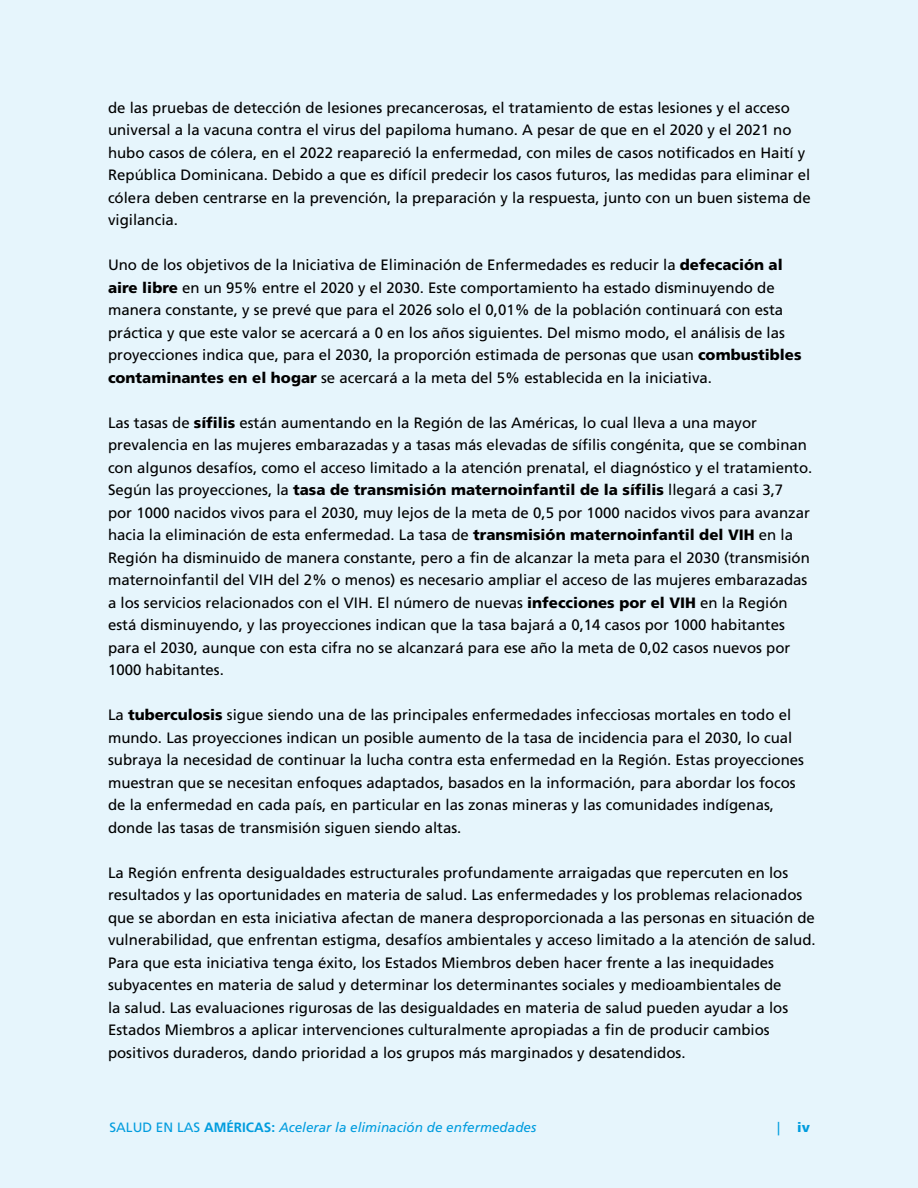
<style>
.page{position:relative;width:918px;height:1188px;background:#e6f5fc}
.page>*{position:absolute;margin:0;border:0;box-sizing:border-box;transform-origin:0 0}
.t1{font:15px/22.5px "Frutiger LT Pro";color:#000}
.t2{font:italic 13.5px "Frutiger LT Pro";color:#009cde}
.t3{font:900 13.5px "Frutiger LT Pro";color:#009cde}
.t4{font:13.5px "Frutiger LT Pro";color:#009cde}
.s1{font-weight:900}
.s2{font-style:normal}
.s3{font-weight:700;font-style:normal}
</style>
<div class="page">
<p class="t1" style="left:108px;top:96px;width:704px">de las pruebas de detección de lesiones precancerosas, el tratamiento de estas lesiones y el acceso universal a la vacuna contra el virus del papiloma humano. A pesar de que en el 2020 y el 2021 no hubo casos de cólera, en el 2022 reapareció la enfermedad, con miles de casos notificados en Haití y República Dominicana. Debido a que es difícil predecir los casos futuros, las medidas para eliminar el cólera deben centrarse en la prevención, la preparación y la respuesta, junto con un buen sistema de vigilancia.</p>
<p class="t1" style="left:108px;top:254px;width:695px">Uno de los objetivos de la Iniciativa de Eliminación de Enfermedades es reducir la <span class="s1">defecación al aire libre</span> en un 95% entre el 2020 y el 2030. Este comportamiento ha estado disminuyendo de manera constante, y se prevé que para el 2026 solo el 0,01% de la población continuará con esta práctica y que este valor se acercará a 0 en los años siguientes. Del mismo modo, el análisis de las proyecciones indica que, para el 2030, la proporción estimada de personas que usan <span class="s1">combustibles contaminantes en el hogar</span> se acercará a la meta del 5% establecida en la iniciativa.</p>
<p class="t1" style="left:108px;top:411px;width:706px">Las tasas de <span class="s1">sífilis</span> están aumentando en la Región de las Américas, lo cual lleva a una mayor prevalencia en las mujeres embarazadas y a tasas más elevadas de sífilis congénita, que se combinan con algunos desafíos, como el acceso limitado a la atención prenatal, el diagnóstico y el tratamiento.<br>Según las proyecciones, la <span class="s1">tasa de transmisión maternoinfantil de la sífilis</span> llegará a casi 3,7<br>por 1000 nacidos vivos para el 2030, muy lejos de la meta de 0,5 por 1000 nacidos vivos para avanzar hacia la eliminación de esta enfermedad. La tasa de <span class="s1">transmisión maternoinfantil del VIH</span> en la Región ha disminuido de manera constante, pero a fin de alcanzar la meta para el 2030 (transmisión maternoinfantil del VIH del 2% o menos) es necesario ampliar el acceso de las mujeres embarazadas a los servicios relacionados con el VIH. El número de nuevas <span class="s1">infecciones por el VIH</span> en la Región está disminuyendo, y las proyecciones indican que la tasa bajará a 0,14 casos por 1000 habitantes para el 2030, aunque con esta cifra no se alcanzará para ese año la meta de 0,02 casos nuevos por 1000 habitantes.</p>
<p class="t1" style="left:108px;top:704px;width:698px">La <span class="s1">tuberculosis</span> sigue siendo una de las principales enfermedades infecciosas mortales en todo el mundo. Las proyecciones indican un posible aumento de la tasa de incidencia para el 2030, lo cual subraya la necesidad de continuar la lucha contra esta enfermedad en la Región. Estas proyecciones muestran que se necesitan enfoques adaptados, basados en la información, para abordar los focos de la enfermedad en cada país, en particular en las zonas mineras y las comunidades indígenas, donde las tasas de transmisión siguen siendo altas.</p>
<p class="t1" style="left:108px;top:861px;width:709px">La Región enfrenta desigualdades estructurales profundamente arraigadas que repercuten en los resultados y las oportunidades en materia de salud. Las enfermedades y los problemas relacionados que se abordan en esta iniciativa afectan de manera desproporcionada a las personas en situación de vulnerabilidad, que enfrentan estigma, desafíos ambientales y acceso limitado a la atención de salud.<br>Para que esta iniciativa tenga éxito, los Estados Miembros deben hacer frente a las inequidades subyacentes en materia de salud y determinar los determinantes sociales y medioambientales de<br>la salud. Las evaluaciones rigurosas de las desigualdades en materia de salud pueden ayudar a los Estados Miembros a aplicar intervenciones culturalmente apropiadas a fin de producir cambios positivos duraderos, dando prioridad a los grupos más marginados y desatendidos.</p>
<p class="t2" style="left:110px;top:1119px;width:428px"><span class="s2">SALUD EN LAS</span> <span class="s3">AMÉRICAS:</span> Acelerar la eliminación de enfermedades</p>
<p class="t4" style="left:777px;top:1119px;width:4px">|</p>
<p class="t3" style="left:797px;top:1119px;width:14px">iv</p>
</div>
